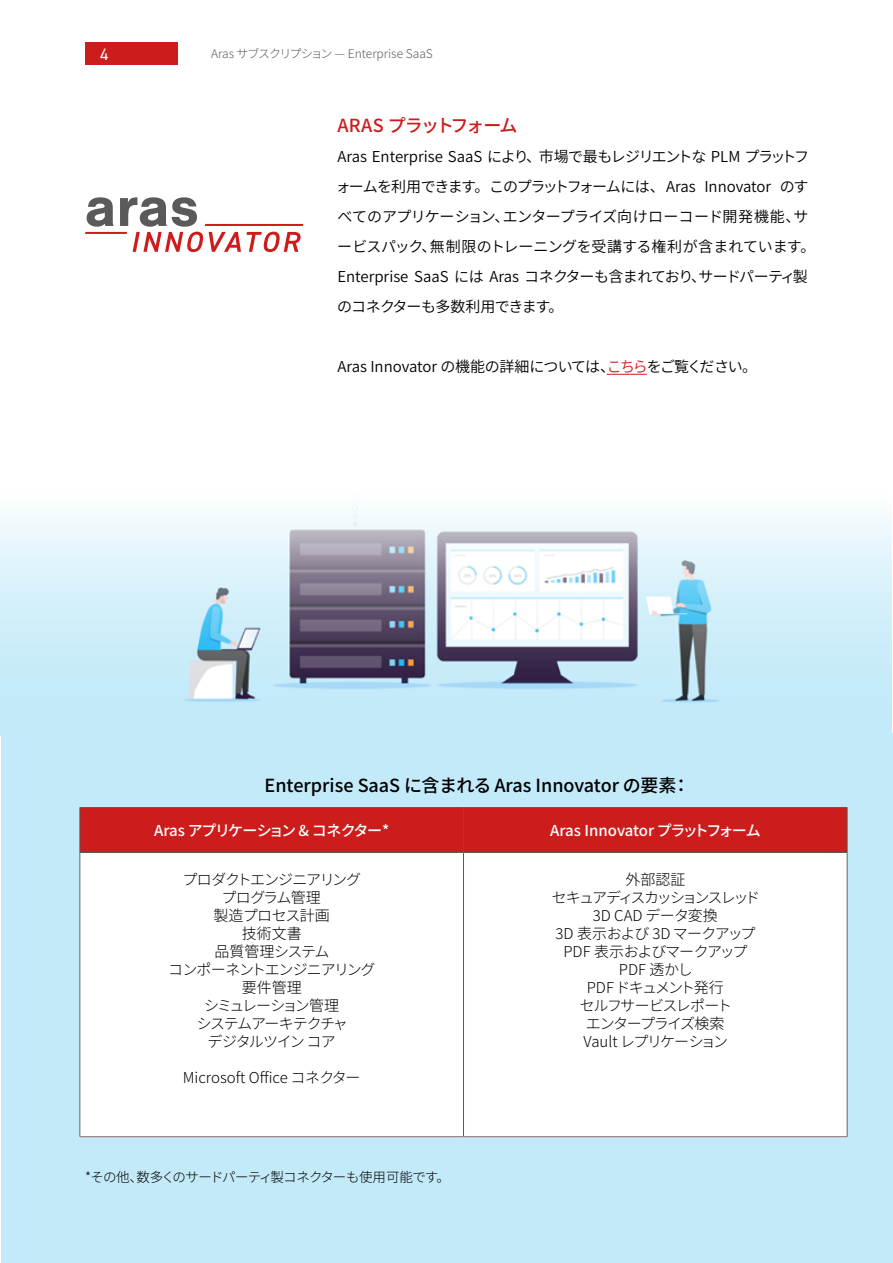
<style>
.page{position:relative;width:893px;height:1263px;background:#fff}
.page>*{position:absolute;margin:0;border:0;box-sizing:border-box;transform-origin:0 0}
.t1{font:500 18px "Source Han Sans JP";color:#000}
.t2{font:500 18px "Source Han Sans JP";letter-spacing:-.075em;color:#cc1c1c}
.t3{font:16.5px "DIN2014";color:#fff}
.t4{font:15px/30px "Source Han Sans JP";letter-spacing:-.025em;color:#000}
.t5{font:300 15px/18px "Source Han Sans JP";letter-spacing:-.07em;color:#000;text-align:center}
.t6{font:500 15px "Source Han Sans JP";letter-spacing:-.02em;color:#fff}
.t7{font:300 15px "Source Han Sans JP";color:#000}
.t8{font:500 15px "Source Han Sans JP";letter-spacing:-.07em;color:#fff}
.t9{font:300 13.5px "Source Han Sans JP";letter-spacing:-.05em;color:#000}
.t10{font:300 12px "Source Han Sans JP";color:#5a5a5a}
.s1{color:#cc1c1c}
</style>
<div class="page">
<div style="left:85px;top:42px;width:92px;height:22px;background:#cc1c1c"></div>
<hr style="left:607px;top:374px;width:40px;height:1px;background:#cc1c1c">
<div style="left:1px;top:733px;width:892px;height:530px;background:#c3eaf9"></div>
<img style="left:0;top:506px;width:891px;height:229px">
<svg style="left:87px;top:197px;width:27px;height:30px"></svg>
<svg style="left:120px;top:197px;width:181px;height:55px"></svg>
<hr style="left:85px;top:232px;width:42px;height:2px;background:#cc1c1c">
<hr style="left:205px;top:224px;width:98px;height:2px;background:#cc1c1c">
<div style="left:79px;top:807px;width:768px;height:330px;background:#fff"></div>
<div style="left:80px;top:808px;width:767px;height:44px;background:#cc1c1c"></div>
<hr style="left:847px;top:808px;width:1px;height:44px;background:#5a5a5a">
<hr style="left:847px;top:853px;width:1px;height:283px;background:#5a5a5a">
<hr style="left:79px;top:1136px;width:384px;height:1px;background:#5a5a5a">
<hr style="left:463px;top:807px;width:384px;height:1px;background:#5a5a5a">
<hr style="left:463px;top:852px;width:384px;height:1px;background:#5a5a5a">
<hr style="left:463px;top:1136px;width:384px;height:1px;background:#5a5a5a">
<hr style="left:79px;top:807px;width:384px;height:1px;background:#5a5a5a">
<hr style="left:79px;top:808px;width:1px;height:44px;background:#5a5a5a">
<hr style="left:463px;top:808px;width:1px;height:44px;background:#5a5a5a">
<hr style="left:79px;top:852px;width:384px;height:1px;background:#5a5a5a">
<hr style="left:79px;top:853px;width:1px;height:283px;background:#5a5a5a">
<hr style="left:463px;top:853px;width:1px;height:283px;background:#5a5a5a">
<p class="t3" style="left:100px;top:44px;width:10px">4</p>
<p class="t10" style="left:211px;top:47px;width:223px">Aras サブスクリプション — Enterprise SaaS</p>
<p class="t2" style="left:337px;top:115px;width:182px">ARAS プラットフォーム</p>
<p class="t4" style="left:336px;top:142px;width:481px">Aras Enterprise SaaS により、市場で最もレジリエントな PLM プラットフォームを利用できます。このプラットフォームには、 Aras Innovator のすべてのアプリケーション、エンタープライズ向けローコード開発機能、サービスパック、無制限のトレーニングを受講する権利が含まれています。Enterprise SaaS には Aras コネクターも含まれており、サードパーティ製のコネクターも多数利用できます。</p>
<p class="t4" style="left:337px;top:352px;width:421px">Aras Innovator の機能の詳細については、<span class="s1">こちら</span>をご覧ください。</p>
<p class="t1" style="left:265px;top:775px;width:427px">Enterprise SaaS に含まれる Aras Innovator の要素：</p>
<p class="t8" style="left:154px;top:822px;width:237px">Aras アプリケーション &amp; コネクター*</p>
<p class="t6" style="left:550px;top:822px;width:212px">Aras Innovator プラットフォーム</p>
<p class="t5" style="left:168px;top:871px;width:209px">プロダクトエンジニアリング<br>プログラム管理<br>製造プロセス計画<br>技術文書<br>品質管理システム<br>コンポーネントエンジニアリング要件管理<br>シミュレーション管理<br>システムアーキテクチャ<br>デジタルツイン コア</p>
<p class="t7" style="left:183px;top:1069px;width:179px">Microsoft Office コネクター</p>
<p class="t5" style="left:552px;top:871px;width:210px">外部認証<br>セキュアディスカッションスレッド<br>3D CAD データ変換<br>3D 表示および 3D マークアップ<br>PDF 表示およびマークアップ<br>PDF 透かし<br>PDF ドキュメント発行<br>セルフサービスレポート<br>エンタープライズ検索<br>Vault レプリケーション</p>
<p class="t9" style="left:85px;top:1169px;width:367px">*その他、数多くのサードパーティ製コネクターも使用可能です。</p>
</div>
